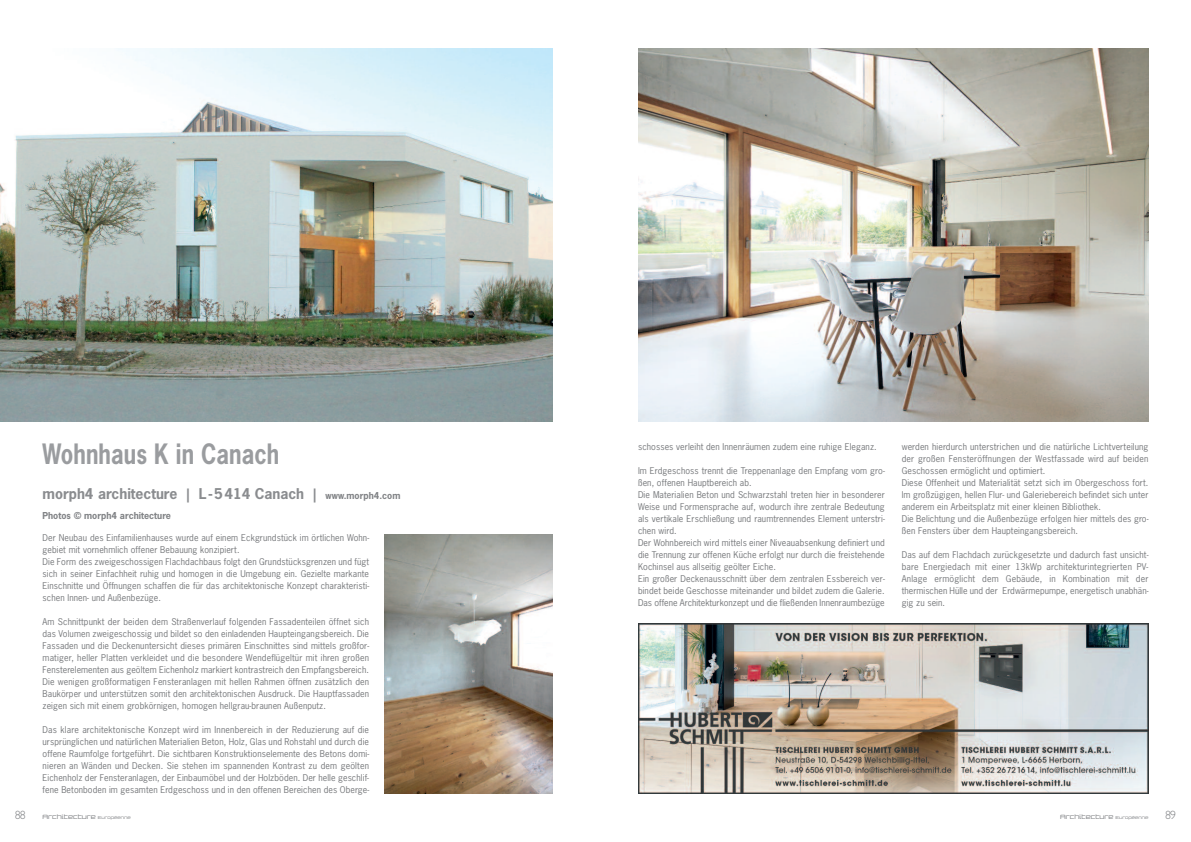
<style>
.page{position:relative;width:1191px;height:842px;background:#fff}
.page>*{position:absolute;margin:0;border:0;box-sizing:border-box;transform-origin:0 0}
.t1{font:700 26.4px "News Gothic LT";letter-spacing:.005em;color:#9a9c9f;scale:.83 1}
.t2{font:700 14px "News Gothic LT";color:#8a8c8f}
.t3{font:300 12px "Gill Sans Std";color:#808285}
.t4{font:700 9px "News Gothic LT";color:#808285}
.t5{font:8.8px/12px "News Gothic LT";letter-spacing:.01em;color:#76787b}
.t6{font:6px "Design System C 500 R";color:#808285}
.s1{font-size:9px;color:#808285}
.s2{font-size:4px}
</style>
<div class="page">
<img style="left:0;top:48px;width:553px;height:373px">
<img style="left:638px;top:48px;width:510px;height:373px">
<img style="left:638px;top:624px;width:510px;height:170px">
<img style="left:384px;top:534px;width:169px;height:260px">
<h1 class="t1" style="left:43px;top:436px;width:287px">Wohnhaus K in Canach</h1>
<h2 class="t2" style="left:43px;top:485px;width:359px">morph4 architecture | L-5414 Canach | <span class="s1">www.morph4.com</span></h2>
<p class="t4" style="left:43px;top:510px;width:130px">Photos © morph4 architecture</p>
<p class="t5" style="left:43px;top:531px;width:328px">Der Neubau des Einfamilienhauses wurde auf einem Eckgrundstück im örtlichen Wohn&shy;gebiet mit vornehmlich offener Bebauung konzipiert.<br>Die Form des zweigeschossigen Flachdachbaus folgt den Grundstücksgrenzen und fügt sich in seiner Einfachheit ruhig und homogen in die Umgebung ein. Gezielte markante Einschnitte und Öffnungen schaffen die für das architektonische Konzept charakteristi&shy;schen Innen- und Außenbezüge.</p>
<p class="t5" style="left:43px;top:615px;width:328px;text-align:justify">Am Schnittpunkt der beiden dem Straßenverlauf folgenden Fassadenteilen öffnet sich das Volumen zweigeschossig und bildet so den einladenden Haupteingangsbereich. Die Fassaden und die Deckenuntersicht dieses primären Einschnittes sind mittels großfor&shy;matiger, heller Platten verkleidet und die besondere Wendeflügeltür mit ihren großen Fensterelementen aus geöltem Eichenholz markiert kontrastreich den Empfangsbereich.<br>Die wenigen großformatigen Fensteranlagen mit hellen Rahmen öffnen zusätzlich den Baukörper und unterstützen somit den architektonischen Ausdruck. Die Hauptfassaden zeigen sich mit einem grobkörnigen, homogen hellgrau-braunen Außenputz.</p>
<p class="t5" style="left:43px;top:723px;width:328px;text-align:justify">Das klare architektonische Konzept wird im Innenbereich in der Reduzierung auf die ursprünglichen und natürlichen Materialien Beton, Holz, Glas und Rohstahl und durch die offene Raumfolge fortgeführt. Die sichtbaren Konstruktionselemente des Betons domi&shy;nieren an Wänden und Decken. Sie stehen im spannenden Kontrast zu dem geölten Eichenholz der Fensteranlagen, der Einbaumöbel und der Holzböden. Der helle geschlif&shy;fene Betonboden im gesamten Erdgeschoss und in den offenen Bereichen des Oberge-</p>
<h3 class="t3" style="left:15px;top:810px;width:13px">88</h3>
<p class="t6" style="left:43px;top:813px;width:90px">Architecture <span class="s2">Européenne</span></p>
<p class="t5" style="left:638px;top:441px;width:240px">schosses verleiht den Innenräumen zudem eine ruhige Eleganz.</p>
<p class="t5" style="left:638px;top:465px;width:248px">Im Erdgeschoss trennt die Treppenanlage den Empfang vom gro&shy;ßen, offenen Hauptbereich ab.<br>Die Materialien Beton und Schwarzstahl treten hier in besonderer Weise und Formensprache auf, wodurch ihre zentrale Bedeutung als vertikale Erschließung und raumtrennendes Element unterstri&shy;chen wird.<br>Der Wohnbereich wird mittels einer Niveauabsenkung definiert und die Trennung zur offenen Küche erfolgt nur durch die freistehende Kochinsel aus allseitig geölter Eiche.<br>Ein großer Deckenausschnitt über dem zentralen Essbereich ver&shy;bindet beide Geschosse miteinander und bildet zudem die Galerie.<br>Das offene Architekturkonzept und die fließenden Innenraumbezüge</p>
<p class="t5" style="left:901px;top:441px;width:248px">werden hierdurch unterstrichen und die natürliche Lichtverteilung der großen Fensteröffnungen der Westfassade wird auf beiden Geschossen ermöglicht und optimiert.<br>Diese Offenheit und Materialität setzt sich im Obergeschoss fort.<br>Im großzügigen, hellen Flur- und Galeriebereich befindet sich unter anderem ein Arbeitsplatz mit einer kleinen Bibliothek.<br>Die Belichtung und die Außenbezüge erfolgen hier mittels des gro&shy;ßen Fensters über dem Haupteingangsbereich.</p>
<p class="t5" style="left:901px;top:549px;width:248px;text-align:justify">Das auf dem Flachdach zurückgesetzte und dadurch fast unsicht&shy;bare Energiedach mit einer 13kWp architekturintegrierten PV-Anlage ermöglicht dem Gebäude, in Kombination mit der thermischen Hülle und der Erdwärmepumpe, energetisch unabhän&shy;gig zu sein.</p>
<p class="t6" style="left:1060px;top:813px;width:90px">Architecture <span class="s2">Européenne</span></p>
<h3 class="t3" style="left:1165px;top:810px;width:13px">89</h3>
</div>
